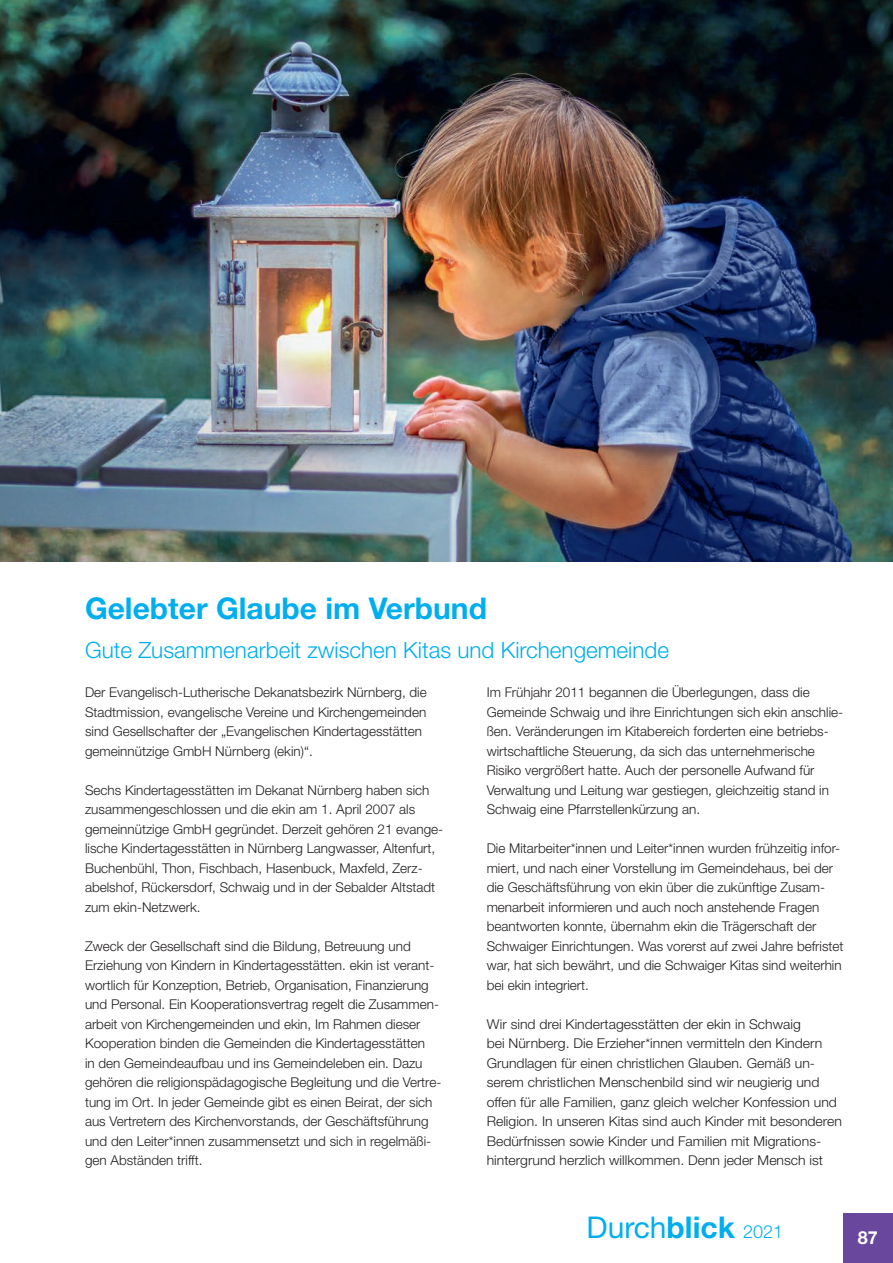
<style>
.page{position:relative;width:893px;height:1263px;background:#fff}
.page>*{position:absolute;margin:0;border:0;box-sizing:border-box;transform-origin:0 0}
.t1{font:700 30px "Helvetica Neue";color:#00aeef}
.t2{font:30px "Helvetica Neue";color:#00aeef}
.t3{font:300 22.5px "Helvetica Neue";color:#00aeef}
.t4{font:700 18px "Helvetica Neue";color:#fff}
.t5{font:300 13.5px/19.5px "Helvetica Neue";color:#231f20}
.t6{font:300 13.5px/19.5px "Helvetica Neue";color:#231f20;scale:1.04 1}
.s1{font-weight:700}
.s2{font-weight:300;font-size:18px}
</style>
<div class="page">
<div style="left:843px;top:1213px;width:50px;height:50px;background:#69479c"></div>
<img style="left:0;top:0;width:893px;height:561px">
<h1 class="t1" style="left:85px;top:598px;width:403px">Gelebter Glaube im Verbund</h1>
<h2 class="t3" style="left:85px;top:642px;width:586px">Gute Zusammenarbeit zwischen Kitas und Kirchengemeinde</h2>
<p class="t5" style="left:85px;top:684px;width:343px">Der Evangelisch-Lutherische Dekanatsbezirk Nürnberg, die Stadtmission, evangelische Vereine und Kirchengemeinden sind Gesellschafter der „Evangelischen Kindertagesstätten gemeinnützige GmbH Nürnberg (ekin)“.</p>
<p class="t5" style="left:85px;top:782px;width:360px">Sechs Kindertagesstätten im Dekanat Nürnberg haben sich zusammengeschlossen und die ekin am 1. April 2007 als gemeinnützige GmbH gegründet. Derzeit gehören 21 evange&shy;lische Kindertagesstätten in Nürnberg Langwasser, Altenfurt, Buchenbühl, Thon, Fischbach, Hasenbuck, Maxfeld, Zerz&shy;abelshof, Rückersdorf, Schwaig und in der Sebalder Altstadt zum ekin-Netzwerk.</p>
<p class="t5" style="left:85px;top:938px;width:358px">Zweck der Gesellschaft sind die Bildung, Betreuung und Erziehung von Kindern in Kindertagesstätten. ekin ist verant&shy;wortlich für Konzeption, Betrieb, Organisation, Finanzierung und Personal. Ein Kooperationsvertrag regelt die Zusammen&shy;arbeit von Kirchengemeinden und ekin, Im Rahmen dieser Kooperation binden die Gemeinden die Kindertagesstätten<br>in den Gemeindeaufbau und ins Gemeindeleben ein. Dazu gehören die religionspädagogische Begleitung und die Vertre&shy;tung im Ort. In jeder Gemeinde gibt es einen Beirat, der sich aus Vertretern des Kirchenvorstands, der Geschäftsführung und den Leiter*innen zusammensetzt und sich in regelmäßi&shy;gen Abständen trifft.</p>
<p class="t5" style="left:487px;top:684px;width:358px">Im Frühjahr 2011 begannen die Überlegungen, dass die Gemeinde Schwaig und ihre Einrichtungen sich ekin anschlie&shy;ßen. Veränderungen im Kitabereich forderten eine betriebs&shy;wirtschaftliche Steuerung, da sich das unternehmerische Risiko vergrößert hatte. Auch der personelle Aufwand für Verwaltung und Leitung war gestiegen, gleichzeitig stand in Schwaig eine Pfarrstellenkürzung an.</p>
<p class="t5" style="left:487px;top:840px;width:358px">Die Mitarbeiter*innen und Leiter*innen wurden frühzeitig infor&shy;miert, und nach einer Vorstellung im Gemeindehaus, bei der die Geschäftsführung von ekin über die zukünftige Zusam&shy;menarbeit informieren und auch noch anstehende Fragen beantworten konnte, übernahm ekin die Trägerschaft der Schwaiger Einrichtungen. Was vorerst auf zwei Jahre befristet war, hat sich bewährt, und die Schwaiger Kitas sind weiterhin bei ekin integriert.</p>
<p class="t6" style="left:487px;top:1016px;width:343px">Wir sind drei Kindertagesstätten der ekin in Schwaig<br>bei Nürnberg. Die Erzieher*innen vermitteln den Kindern Grundlagen für einen christlichen Glauben. Gemäß un&shy;serem christlichen Menschenbild sind wir neugierig und offen für alle Familien, ganz gleich welcher Konfession und Religion. In unseren Kitas sind auch Kinder mit besonderen Bedürfnissen sowie Kinder und Familien mit Migrations&shy;hintergrund herzlich willkommen. Denn jeder Mensch ist</p>
<h1 class="t2" style="left:587px;top:1217px;width:198px">Durch<span class="s1">blick</span> <span class="s2">2021</span></h1>
<h3 class="t4" style="left:858px;top:1231px;width:22px">87</h3>
</div>
